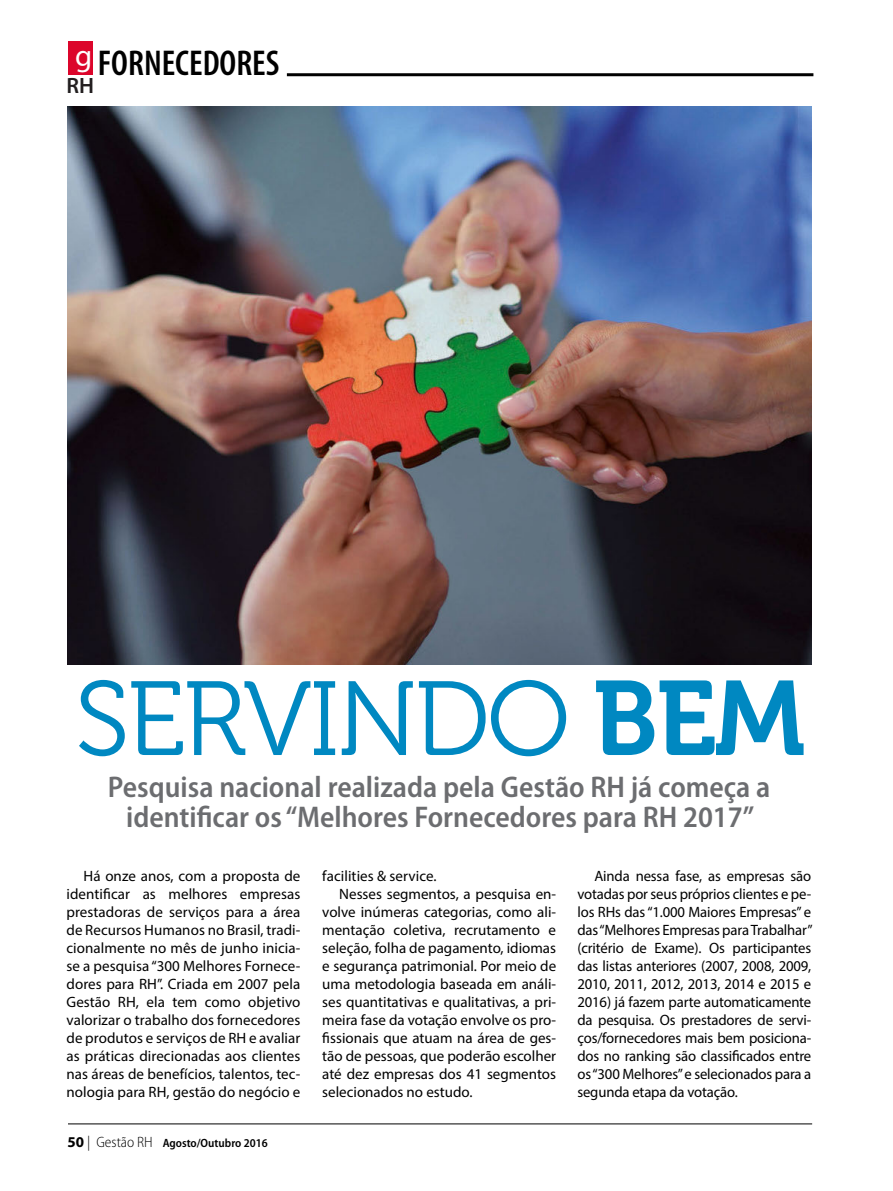
<style>
.page{position:relative;width:893px;height:1191px;background:#fff}
.page>*{position:absolute;margin:0;border:0;box-sizing:border-box;transform-origin:0 0}
.t1{font:105px "Museo 300";letter-spacing:-.025em;color:#0088c1}
.t2{font:600 condensed 36px "Myriad Pro";color:#000}
.t3{font:30.6px "Myriad Pro";color:#fff}
.t4{font:600 semi-condensed 30px/30px "Myriad Pro";color:#6c6d70;text-align:center}
.t5{font:600 22.2px "Myriad Pro";color:#231f20}
.t6{font:15px/18px "Myriad Pro";color:#000;text-align:justify}
.t7{font:600 semi-condensed 12px "Myriad Pro";color:#000}
.s1{font-family:"Museo 700"}
.s2{font-weight:700;font-stretch:normal;font-size:15px}
.s3{font-weight:300;font-stretch:normal;font-size:15px}
.s4{font-weight:300;font-size:15px}
</style>
<div class="page">
<hr style="left:287px;top:73px;width:526px;height:3px;background:#000">
<div style="left:68px;top:41px;width:24px;height:34px;background:#dc052b"></div>
<img style="left:67px;top:106px;width:744px;height:558px">
<hr style="left:68px;top:1123px;width:744px;height:1px;background:#000">
<h2 class="t2" style="left:98px;top:43px;width:183px">FORNECEDORES</h2>
<h3 class="t3" style="left:75px;top:37px;width:19px">g</h3>
<h3 class="t5" style="left:66px;top:71px;width:29px">RH</h3>
<h1 class="t1" style="left:75px;top:662px;width:732px">SERVINDO <span class="s1">bem</span></h1>
<h3 class="t4" style="left:108px;top:773px;width:664px">Pesquisa nacional realizada pela Gestão RH já começa a identificar os “Melhores Fornecedores para RH 2017”</h3>
<p class="t6" style="left:67px;top:866px;width:235px;text-indent:17px">Há onze anos, com a proposta de identificar as melhores empresas prestadoras de serviços para a área de Recursos Humanos no Brasil, tradi&shy;cionalmente no mês de junho inicia&shy;se a pesquisa “300 Melhores Fornece&shy;dores para RH”. Criada em 2007 pela Gestão RH, ela tem como objetivo valorizar o trabalho dos fornecedores de produtos e serviços de RH e avaliar as práticas direcionadas aos clientes nas áreas de benefícios, talentos, tec&shy;nologia para RH, gestão do negócio e</p>
<p class="t6" style="left:322px;top:866px;width:116px">facilities &amp; service.</p>
<p class="t6" style="left:577px;top:866px;width:237px;text-indent:17px">Ainda nessa fase, as empresas são votadas por seus próprios clientes e pe&shy;los RHs das “1.000 Maiores Empresas” e das “Melhores Empresas para Trabalhar” (critério de Exame). Os participantes das listas anteriores (2007, 2008, 2009, 2010, 2011, 2012, 2013, 2014 e 2015 e 2016) já fazem parte automaticamente da pesquisa. Os prestadores de servi&shy;ços/fornecedores mais bem posiciona&shy;dos no ranking são classificados entre os “300 Melhores” e selecionados para a segunda etapa da votação.</p>
<p class="t6" style="left:339px;top:884px;width:218px">Nesses segmentos, a pesquisa en-</p>
<p class="t6" style="left:322px;top:902px;width:235px">volve inúmeras categorias, como ali-</p>
<p class="t6" style="left:322px;top:920px;width:235px">mentação coletiva, recrutamento e</p>
<p class="t6" style="left:322px;top:938px;width:235px">seleção, folha de pagamento, idiomas</p>
<p class="t6" style="left:322px;top:956px;width:235px">e segurança patrimonial. Por meio de</p>
<p class="t6" style="left:322px;top:974px;width:235px">uma metodologia baseada em análi-</p>
<p class="t6" style="left:322px;top:992px;width:235px">ses quantitativas e qualitativas, a pri-</p>
<p class="t6" style="left:322px;top:1010px;width:235px">meira fase da votação envolve os pro-</p>
<p class="t6" style="left:322px;top:1028px;width:235px">fissionais que atuam na área de ges-</p>
<p class="t6" style="left:322px;top:1046px;width:235px">tão de pessoas, que poderão escolher</p>
<p class="t6" style="left:322px;top:1064px;width:235px">até dez empresas dos 41 segmentos</p>
<p class="t6" style="left:322px;top:1082px;width:152px">selecionados no estudo.</p>
<p class="t7" style="left:68px;top:1136px;width:202px"><span class="s2">50</span> <span class="s3">|</span> <span class="s4">Gestão RH</span> Agosto/Outubro 2016</p>
</div>
